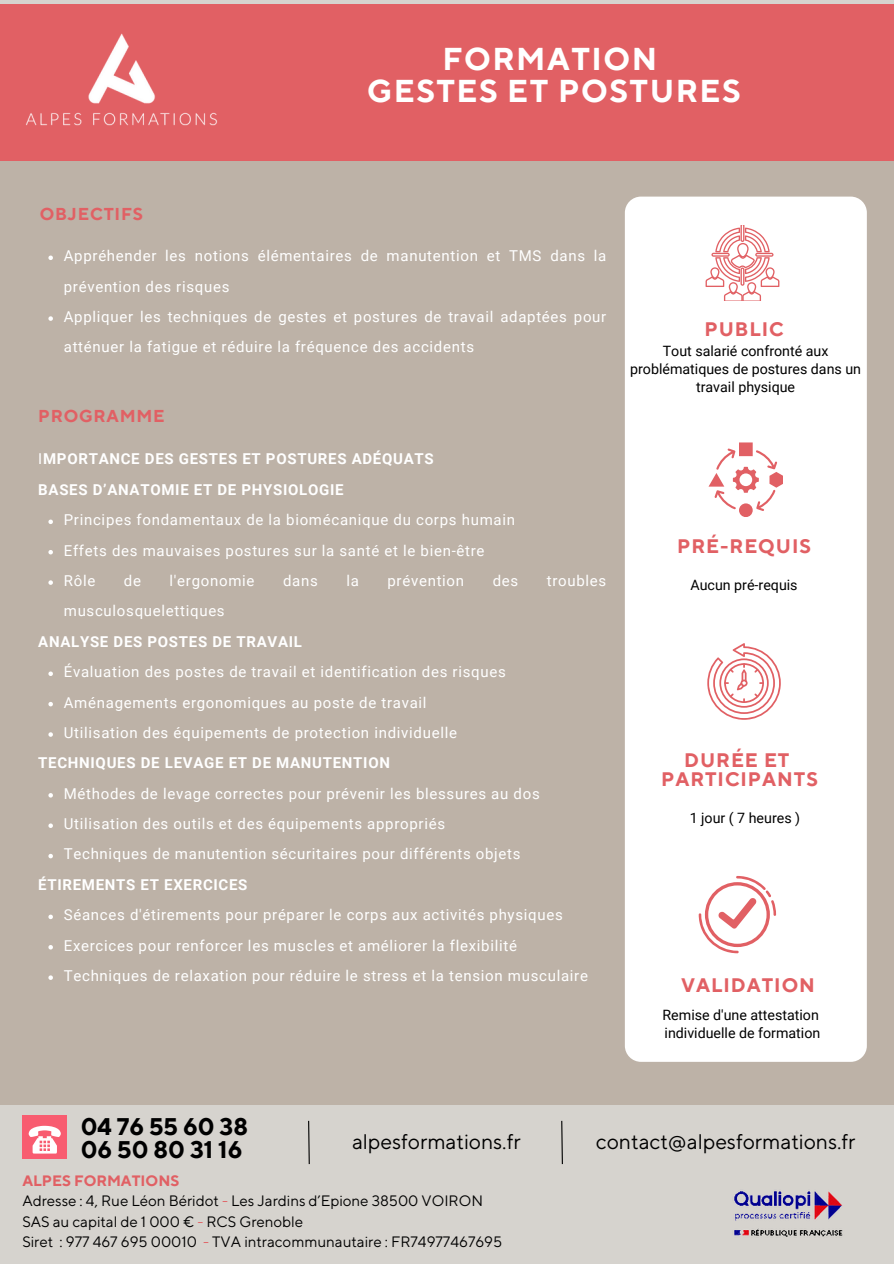
<style>
.page{position:relative;width:894px;height:1264px;background:#fff}
.page>*{position:absolute;margin:0;border:0;box-sizing:border-box;transform-origin:0 0}
.t1{font:700 31.5px/31.5px "TT Norms Pro";letter-spacing:.05em;color:#fff;text-align:center}
.t2{font:700 24px/22.5px "TT Norms Pro";color:#000}
.t3{font:21px "TT Norms Pro";color:#000}
.t4{font:700 19.5px/19.2px "TT Norms Pro";letter-spacing:.05em;color:#e16064;text-align:center}
.t5{font:700 17.25px "TT Norms Pro";letter-spacing:.045em;color:#e16064}
.t6{font:15px/30.3px "Roboto";letter-spacing:.05em;color:#fff}
.t7{font:700 15px/30.3px "Roboto";letter-spacing:.045em;color:#fff}
.t8{font:15px "TT Norms Pro";color:#000}
.t9{font:700 15px "TT Norms Pro";color:#e16064}
.t10{font:14.25px/18px "Roboto";color:#000;text-align:center}
.s1{font-weight:400}
.s2{color:#e16064}
</style>
<div class="page">
<div style="left:0;top:0;width:893px;height:1263px;background:#bdb2a7"></div>
<div style="left:0;top:0;width:893px;height:160px;background:#e16064"></div>
<div style="left:624px;top:196px;width:242px;height:865px;background:#fff;border-radius:16px"></div>
<svg style="left:705px;top:226px;width:74px;height:74px"></svg>
<svg style="left:708px;top:442px;width:74px;height:75px"></svg>
<svg style="left:707px;top:643px;width:73px;height:76px"></svg>
<svg style="left:698px;top:876px;width:77px;height:77px"></svg>
<svg style="left:48px;top:255px;width:5px;height:5px"></svg>
<svg style="left:48px;top:316px;width:5px;height:5px"></svg>
<svg style="left:48px;top:519px;width:5px;height:5px"></svg>
<svg style="left:48px;top:550px;width:5px;height:4px"></svg>
<svg style="left:48px;top:580px;width:5px;height:5px"></svg>
<svg style="left:48px;top:671px;width:5px;height:5px"></svg>
<svg style="left:48px;top:702px;width:5px;height:4px"></svg>
<svg style="left:48px;top:732px;width:5px;height:4px"></svg>
<svg style="left:48px;top:793px;width:5px;height:4px"></svg>
<svg style="left:48px;top:823px;width:5px;height:5px"></svg>
<svg style="left:48px;top:854px;width:5px;height:4px"></svg>
<svg style="left:48px;top:914px;width:5px;height:5px"></svg>
<svg style="left:48px;top:945px;width:5px;height:4px"></svg>
<svg style="left:48px;top:975px;width:5px;height:4px"></svg>
<img style="left:26px;top:33px;width:191px;height:93px">
<hr style="left:0;top:0;width:893px;height:3px;background:#d6d3ce">
<div style="left:0;top:1105px;width:893px;height:158px;background:#d6d3ce"></div>
<svg style="left:308px;top:1120px;width:2px;height:45px"></svg>
<div style="left:22px;top:1115px;width:45px;height:44px;background:#f85c70"></div>
<svg style="left:29px;top:1125px;width:32px;height:28px"></svg>
<svg style="left:561px;top:1120px;width:2px;height:45px"></svg>
<img style="left:734px;top:1191px;width:109px;height:46px">
<h5 class="t5" style="left:40px;top:203px;width:104px">OBJECTIFS</h5>
<p class="t1" style="left:367px;top:45px;width:375px">FORMATION<br>GESTES ET POSTURES</p>
<p class="t6" style="left:64px;top:241px;width:544px">Appréhender les notions élémentaires de manutention et TMS dans la prévention des risques</p>
<h3 class="t6" style="left:64px;top:302px;width:544px">Appliquer les techniques de gestes et postures de travail adaptées pour atténuer la fatigue et réduire la fréquence des accidents</h3>
<h3 class="t5" style="left:38px;top:405px;width:128px">PROGRAMME</h3>
<p class="t7" style="left:38px;top:444px;width:397px"><span class="s1">I</span>MPORTANCE DES GESTES ET POSTURES ADÉQUATS<br>BASES D’ANATOMIE ET DE PHYSIOLOGIE</p>
<p class="t6" style="left:64px;top:505px;width:452px">Principes fondamentaux de la biomécanique du corps humain<br>Effets des mauvaises postures sur la santé et le bien-être<br>Rôle</p>
<p class="t6" style="left:124px;top:565px;width:19px">de</p>
<p class="t6" style="left:169px;top:565px;width:86px">l'ergonomie</p>
<p class="t6" style="left:283px;top:565px;width:36px">dans</p>
<p class="t6" style="left:346px;top:565px;width:14px">la</p>
<p class="t6" style="left:387px;top:565px;width:78px">prévention</p>
<p class="t6" style="left:492px;top:565px;width:27px">des</p>
<p class="t6" style="left:546px;top:565px;width:61px">troubles</p>
<p class="t6" style="left:64px;top:596px;width:162px">musculosquelettiques</p>
<p class="t7" style="left:38px;top:626px;width:265px">ANALYSE DES POSTES DE TRAVAIL</p>
<p class="t6" style="left:64px;top:657px;width:443px">Évaluation des postes de travail et identification des risques<br>Aménagements ergonomiques au poste de travail<br>Utilisation des équipements de protection individuelle</p>
<p class="t7" style="left:38px;top:748px;width:353px">TECHNIQUES DE LEVAGE ET DE MANUTENTION</p>
<p class="t6" style="left:64px;top:778px;width:477px">Méthodes de levage correctes pour prévenir les blessures au dos<br>Utilisation des outils et des équipements appropriés<br>Techniques de manutention sécuritaires pour différents objets</p>
<p class="t7" style="left:38px;top:869px;width:211px">ÉTIREMENTS ET EXERCICES</p>
<p class="t6" style="left:64px;top:900px;width:525px">Séances d'étirements pour préparer le corps aux activités physiques<br>Exercices pour renforcer les muscles et améliorer la flexibilité<br>Techniques de relaxation pour réduire le stress et la tension musculaire</p>
<p class="t4" style="left:704px;top:320px;width:81px">PUBLIC</p>
<p class="t10" style="left:630px;top:342px;width:232px">Tout salarié confronté aux problématiques de postures dans un travail physique</p>
<p class="t4" style="left:677px;top:537px;width:135px">PRÉ-REQUIS</p>
<h1 class="t10" style="left:690px;top:576px;width:109px">Aucun pré-requis</h1>
<p class="t4" style="left:661px;top:750px;width:158px">DURÉE ET<br>PARTICIPANTS</p>
<p class="t10" style="left:689px;top:808px;width:112px">1 jour ( 7 heures )</p>
<p class="t4" style="left:681px;top:976px;width:135px">VALIDATION</p>
<p class="t10" style="left:662px;top:1006px;width:158px">Remise d'une attestation</p>
<h5 class="t10" style="left:664px;top:1024px;width:157px">individuelle de formation</h5>
<p class="t2" style="left:81px;top:1116px;width:169px">04 76 55 60 38<br>06 50 80 31 16</p>
<p class="t9" style="left:22px;top:1171px;width:158px">ALPES FORMATIONS</p>
<p class="t8" style="left:22px;top:1191px;width:462px">Adresse : 4, Rue Léon Béridot <span class="s2">-</span> Les Jardins d’Epione 38500 VOIRON</p>
<p class="t8" style="left:22px;top:1212px;width:282px">SAS au capital de 1 000 € <span class="s2">-</span> RCS Grenoble</p>
<h2 class="t8" style="left:22px;top:1232px;width:481px">Siret : 977 467 695 00010 <span class="s2">-</span> TVA intracommunautaire : FR74977467695</h2>
<p class="t3" style="left:352px;top:1129px;width:170px">alpesformations.fr</p>
<h3 class="t3" style="left:595px;top:1129px;width:261px">contact@alpesformations.fr</h3>
</div>
